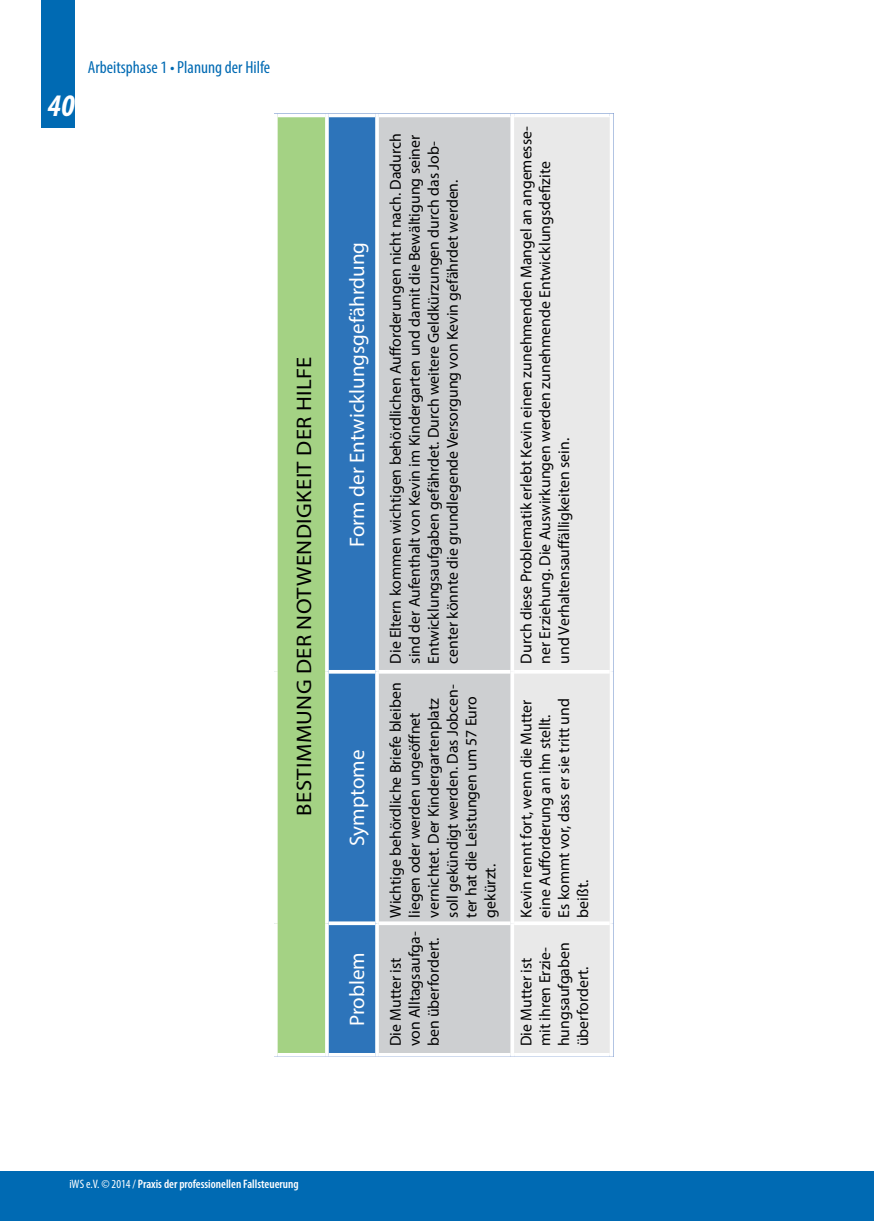
<style>
.page{position:relative;width:874px;height:1221px;background:#fff}
.page>*{position:absolute;margin:0;border:0;box-sizing:border-box;transform-origin:0 0}
.t1{font:italic 700 condensed 31.5px "Myriad Pro";color:#fff}
.t2{font:21px "Myriad Pro";color:#fff}
.t3{font:21px "Myriad Pro";letter-spacing:.02em;color:#000;scale:1.08 1}
.t4{font:condensed 17.5px "Myriad Pro";color:#006ab3}
.t5{font:15.75px/18.9px "Myriad Pro";color:#000}
.t6{font:600 condensed 12.25px "Myriad Pro";color:#fff}
.s1{font-weight:400}
</style>
<div class="page">
<div style="left:0;top:1171px;width:873px;height:49px;background:#006ab3"></div>
<div style="left:42px;top:0;width:33px;height:128px;background:#006ab3"></div>
<div style="left:276px;top:115px;width:51px;height:939px;background:#a4d284"></div>
<div style="left:328px;top:117px;width:47px;height:935px;background:#2d74ba"></div>
<div style="left:379px;top:117px;width:131px;height:935px;background:#cdcfd1"></div>
<div style="left:514px;top:117px;width:95px;height:935px;background:#e9e9e9"></div>
<hr style="left:274px;top:923px;width:3px;height:133px;background:#fff">
<svg style="left:277px;top:1052px;width:48px;height:4px"></svg>
<hr style="left:274px;top:671px;width:3px;height:252px;background:#fff">
<hr style="left:274px;top:114px;width:3px;height:557px;background:#fff">
<hr style="left:277px;top:114px;width:48px;height:3px;background:#fff">
<hr style="left:325px;top:923px;width:3px;height:133px;background:#fff">
<svg style="left:328px;top:1052px;width:47px;height:4px"></svg>
<hr style="left:325px;top:671px;width:3px;height:252px;background:#fff">
<svg style="left:328px;top:921px;width:47px;height:4px"></svg>
<hr style="left:325px;top:114px;width:3px;height:557px;background:#fff">
<hr style="left:328px;top:670px;width:47px;height:3px;background:#fff">
<svg style="left:378px;top:1052px;width:132px;height:4px"></svg>
<svg style="left:378px;top:921px;width:132px;height:4px"></svg>
<hr style="left:378px;top:670px;width:132px;height:3px;background:#fff">
<svg style="left:510px;top:923px;width:2px;height:133px"></svg>
<svg style="left:514px;top:1052px;width:95px;height:1px"></svg>
<svg style="left:510px;top:671px;width:1px;height:252px"></svg>
<hr style="left:514px;top:921px;width:95px;height:4px;background:#fff">
<svg style="left:510px;top:114px;width:1px;height:557px"></svg>
<hr style="left:514px;top:670px;width:95px;height:3px;background:#fff">
<svg style="left:609px;top:923px;width:4px;height:133px"></svg>
<svg style="left:609px;top:671px;width:4px;height:250px"></svg>
<svg style="left:609px;top:114px;width:1px;height:556px"></svg>
<h1 class="t1" style="left:47px;top:86px;width:29px">40</h1>
<p class="t4" style="left:88px;top:57px;width:184px">Arbeitsphase 1 • Planung der Hilfe</p>
<h2 class="t3" style="left:291px;top:815px;width:427px;rotate:-90deg">BESTIMMUNG DER NOTWENDIGKEIT DER HILFE</h2>
<h2 class="t2" style="left:344px;top:546px;width:306px;rotate:-90deg">Form der Entwicklungsgefährdung</h2>
<h2 class="t2" style="left:344px;top:845px;width:97px;rotate:-90deg">Symptome</h2>
<h2 class="t2" style="left:344px;top:1026px;width:75px;rotate:-90deg">Problem</h2>
<p class="t5" style="left:386px;top:663px;width:532px;rotate:-90deg">Die Eltern kommen wichtigen behördlichen Aufforderungen nicht nach. Dadurch sind der Aufenthalt von Kevin im Kindergarten und damit die Bewältigung seiner Entwicklungsaufgaben gefährdet. Durch weitere Geldkürzungen durch das Job&shy;center könnte die grundlegende Versorgung von Kevin gefährdet werden.</p>
<p class="t5" style="left:386px;top:917px;width:236px;rotate:-90deg">Wichtige behördliche Briefe bleiben liegen oder werden ungeöffnet vernichtet. Der Kindergartenplatz soll gekündigt werden. Das Jobcen&shy;ter hat die Leistungen um 57 Euro gekürzt.</p>
<p class="t5" style="left:386px;top:1046px;width:116px;rotate:-90deg">Die Mutter ist von Alltagsaufga&shy;ben überfordert.</p>
<p class="t5" style="left:516px;top:663px;width:539px;rotate:-90deg">Durch diese Problematik erlebt Kevin einen zunehmenden Mangel an angemesse&shy;ner Erziehung. Die Auswirkungen werden zunehmende Entwicklungsdefizite<br>und Verhaltensauffälligkeiten sein.</p>
<p class="t5" style="left:516px;top:917px;width:221px;rotate:-90deg">Kevin rennt fort, wenn die Mutter eine Aufforderung an ihn stellt.<br>Es kommt vor, dass er sie tritt und beißt.</p>
<p class="t5" style="left:516px;top:1046px;width:105px;rotate:-90deg">Die Mutter ist mit ihren Erzie&shy;hungsaufgaben überfordert.</p>
<p class="t6" style="left:69px;top:1177px;width:231px"><span class="s1">iWS e.V. © 2014 /</span> Praxis der professionellen Fallsteuerung</p>
</div>
